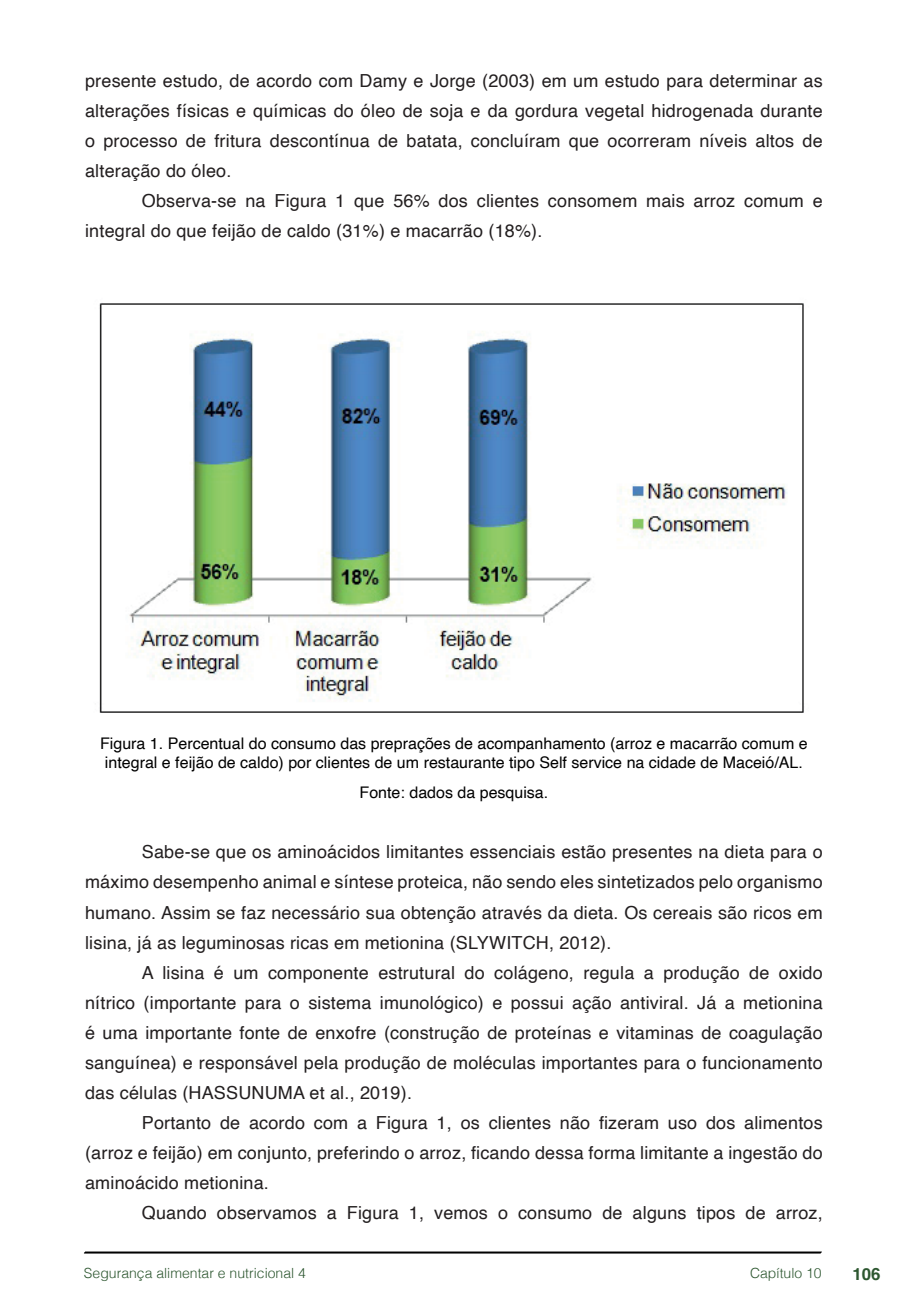
<style>
.page{position:relative;width:908px;height:1304px;background:#fff}
.page>*{position:absolute;margin:0;border:0;box-sizing:border-box;transform-origin:0 0}
.t1{font:18px/30px "Helvetica";letter-spacing:.01em;color:#231f20;text-align:justify}
.t2{font:700 16.8px "Helvetica";color:#2d5730}
.t3{font:16px/19.2px "Helvetica";color:#000;text-align:center}
.t4{font:300 14px "Helvetica";color:#2d5730}
</style>
<div class="page">
<svg style="left:84px;top:1251px;width:737px;height:3px;background:#515151"></svg>
<img style="left:99px;top:303px;width:705px;height:410px">
<p class="t1" style="left:85px;top:66px;width:738px">presente estudo, de acordo com Damy e Jorge (2003) em um estudo para determinar as alterações físicas e químicas do óleo de soja e da gordura vegetal hidrogenada durante o processo de fritura descontínua de batata, concluíram que ocorreram níveis altos de alteração do óleo.</p>
<p class="t1" style="left:85px;top:186px;width:738px;text-indent:57px">Observa-se na Figura 1 que 56% dos clientes consomem mais arroz comum e integral do que feijão de caldo (31%) e macarrão (18%).</p>
<p class="t3" style="left:100px;top:734px;width:708px">Figura 1. Percentual do consumo das preprações de acompanhamento (arroz e macarrão comum e integral e feijão de caldo) por clientes de um restaurante tipo Self service na cidade de Maceió/AL.</p>
<p class="t3" style="left:359px;top:784px;width:190px">Fonte: dados da pesquisa.</p>
<p class="t1" style="left:85px;top:838px;width:738px;text-indent:57px">Sabe-se que os aminoácidos limitantes essenciais estão presentes na dieta para o máximo desempenho animal e síntese proteica, não sendo eles sintetizados pelo organismo humano. Assim se faz necessário sua obtenção através da dieta. Os cereais são ricos em lisina, já as leguminosas ricas em metionina (SLYWITCH, 2012).</p>
<p class="t1" style="left:85px;top:958px;width:738px;text-indent:57px">A lisina é um componente estrutural do colágeno, regula a produção de oxido nítrico (importante para o sistema imunológico) e possui ação antiviral. Já a metionina é uma importante fonte de enxofre (construção de proteínas e vitaminas de coagulação sanguínea) e responsável pela produção de moléculas importantes para o funcionamento das células (HASSUNUMA et al., 2019).</p>
<p class="t1" style="left:85px;top:1108px;width:738px;text-indent:57px">Portanto de acordo com a Figura 1, os clientes não fizeram uso dos alimentos (arroz e feijão) em conjunto, preferindo o arroz, ficando dessa forma limitante a ingestão do aminoácido metionina.</p>
<p class="t1" style="left:142px;top:1198px;width:682px">Quando observamos a Figura 1, vemos o consumo de alguns tipos de arroz,</p>
<p class="t4" style="left:84px;top:1261px;width:223px">Segurança alimentar e nutricional 4</p>
<p class="t4" style="left:749px;top:1261px;width:73px">Capítulo 10</p>
<p class="t2" style="left:851px;top:1264px;width:30px">106</p>
</div>
